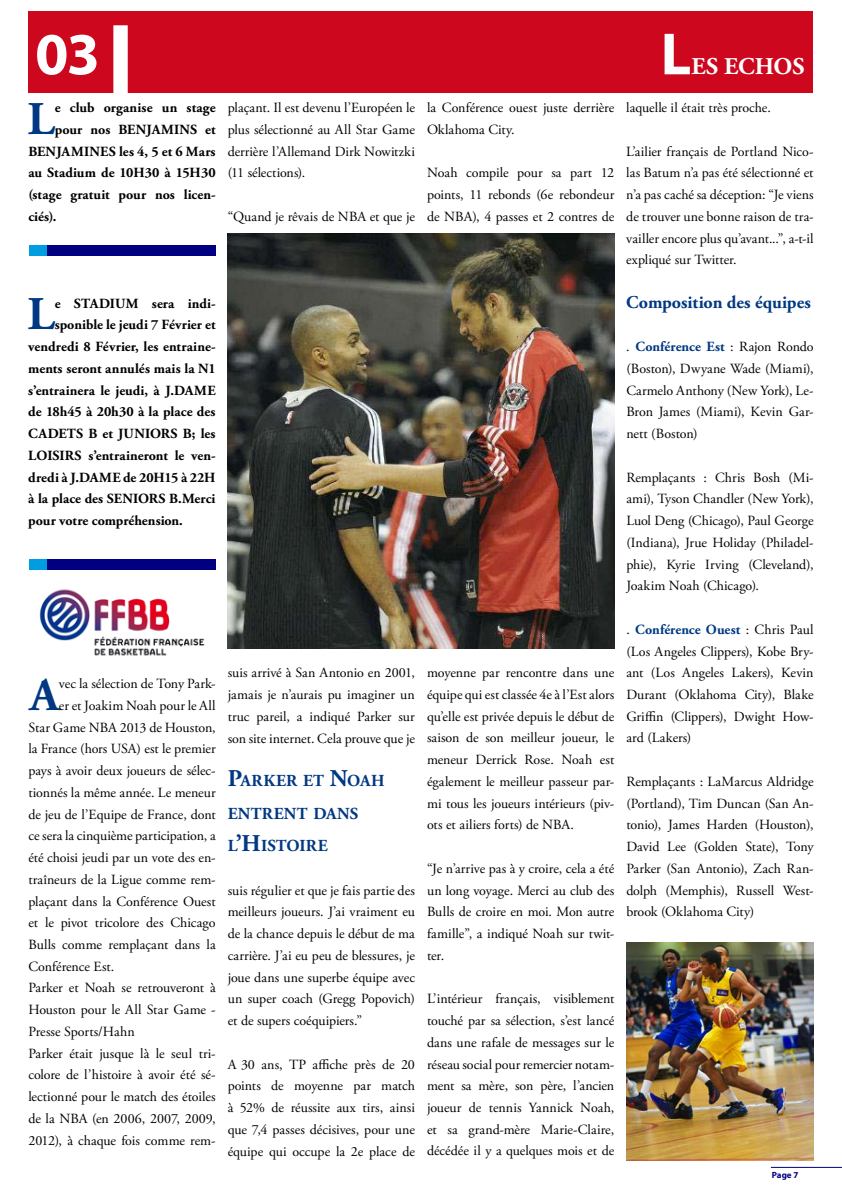
<style>
.page{position:relative;width:842px;height:1191px;background:#fff}
.page>*{position:absolute;margin:0;border:0;box-sizing:border-box;transform-origin:0 0}
.t1{font:700 60px "Myriad Pro";color:#fff}
.t2{font:700 46.8px "Adobe Garamond Pro";color:#003882}
.t3{font:700 24px "Adobe Garamond Pro";color:#fff}
.t4{font:700 18px "Adobe Garamond Pro";letter-spacing:-.005em;color:#003882}
.t5{font:700 16.8px/32.6px "Adobe Garamond Pro";letter-spacing:.015em;color:#003882}
.t6{font:14px/21.7px "Adobe Garamond Pro";letter-spacing:-.005em;color:#000;text-align:justify}
.t7{font:700 14px/21.7px "Adobe Garamond Pro";color:#000;text-align:justify}
.t8{font:700 9px "Myriad Pro";color:#000080}
.s1{font-size:24px}
.s2{font-weight:700;color:#003882}
</style>
<div class="page">
<hr style="left:771px;top:1166px;width:71px;height:1px;background:#000080">
<div style="left:28px;top:12px;width:785px;height:81px;background:#cd071e"></div>
<div style="left:113px;top:25px;width:15px;height:68px;border:8px solid #fff"></div>
<div style="left:29px;top:245px;width:187px;height:11px;background:#000080"></div>
<div style="left:29px;top:245px;width:18px;height:11px;background:#009ee0"></div>
<div style="left:29px;top:559px;width:187px;height:10px;background:#000080"></div>
<div style="left:29px;top:559px;width:18px;height:10px;background:#009ee0"></div>
<img style="left:228px;top:233px;width:386px;height:415px">
<img style="left:39px;top:589px;width:166px;height:67px">
<img style="left:626px;top:943px;width:188px;height:217px">
<h1 class="t1" style="left:35px;top:15px;width:95px">03 |</h1>
<h1 class="t1" style="left:661px;top:15px;width:32px">L</h1>
<h3 class="t3" style="left:691px;top:53px;width:115px">ES ECHOS</h3>
<h2 class="t2" style="left:27px;top:92px;width:28px">L</h2>
<p class="t7" style="left:55px;top:97px;width:162px">e club organise un stage pour nos BENJA</p>
<p class="t7" style="left:161px;top:119px;width:56px">MINS et</p>
<p class="t7" style="left:28px;top:140px;width:189px;text-indent:43px">MINES les 4, 5 et 6 Mars au Stadium de 10H30 à 15H30 (stage gratuit pour nos licen&shy;ciés).</p>
<p class="t7" style="left:28px;top:140px;width:19px">BENJA</p>
<p class="t6" style="left:228px;top:97px;width:189px">plaçant. Il est devenu l’Européen le plus sélectionné au All Star Game derrière l’Allemand Dirk Nowitzki (11 sélections).</p>
<p class="t6" style="left:228px;top:206px;width:189px">“Quand je rêvais de NBA et que je</p>
<h2 class="t2" style="left:27px;top:287px;width:28px">L</h2>
<p class="t7" style="left:55px;top:293px;width:37px">e STADIU</p>
<p class="t7" style="left:126px;top:293px;width:91px">M sera indi-</p>
<p class="t7" style="left:55px;top:314px;width:163px">sponible le jeudi 7 Février et</p>
<p class="t7" style="left:28px;top:336px;width:189px">vendredi 8 Février, les entraine-</p>
<p class="t7" style="left:28px;top:358px;width:189px">ments seront annulés mais la N1</p>
<p class="t7" style="left:28px;top:380px;width:189px">s’entrainera le jeudi, à J.DAME</p>
<p class="t7" style="left:28px;top:401px;width:189px">de 18h45 à 20h30 à la place des</p>
<p class="t7" style="left:28px;top:423px;width:21px">CADET</p>
<p class="t7" style="left:76px;top:423px;width:52px">S B et JUNI</p>
<p class="t7" style="left:28px;top:423px;width:189px;text-indent:122px">ORS B; les LOISIRS s’entraineront le ven&shy;dredi à J.DAME de 20H15 à 22H à la place des SENIORS B.Merci pour votre compréhension.</p>
<h2 class="t2" style="left:30px;top:668px;width:31px">A</h2>
<p class="t6" style="left:59px;top:673px;width:158px">vec la sélection de Tony Park-</p>
<p class="t6" style="left:59px;top:695px;width:158px">er et Joakim Noah pour le All</p>
<p class="t6" style="left:28px;top:717px;width:189px">Star Game NBA 2013 de Houston,</p>
<p class="t6" style="left:28px;top:738px;width:189px">la France (hors USA) est le premier</p>
<p class="t6" style="left:28px;top:760px;width:189px">pays à avoir deux joueurs de sélec-</p>
<p class="t6" style="left:28px;top:782px;width:189px">tionnés la même année. Le meneur</p>
<p class="t6" style="left:28px;top:803px;width:189px">de jeu de l’Equipe de France, dont</p>
<p class="t6" style="left:28px;top:825px;width:189px">ce sera la cinquième participation, a</p>
<p class="t6" style="left:28px;top:847px;width:189px">été choisi jeudi par un vote des en-</p>
<p class="t6" style="left:28px;top:869px;width:189px">traîneurs de la Ligue comme rem-</p>
<p class="t6" style="left:28px;top:890px;width:189px">plaçant dans la Conférence Ouest</p>
<p class="t6" style="left:28px;top:912px;width:189px">et le pivot tricolore des Chicago</p>
<p class="t6" style="left:28px;top:934px;width:189px">Bulls comme remplaçant dans la</p>
<p class="t6" style="left:28px;top:956px;width:87px">Conférence Est.</p>
<p class="t6" style="left:28px;top:977px;width:189px">Parker et Noah se retrouveront à</p>
<p class="t6" style="left:28px;top:999px;width:189px">Houston pour le All Star Game -</p>
<p class="t6" style="left:28px;top:1021px;width:108px">Presse Sports/Hahn</p>
<p class="t6" style="left:28px;top:1042px;width:189px">Parker était jusque là le seul tri-</p>
<p class="t6" style="left:28px;top:1064px;width:189px">colore de l’histoire à avoir été sé-</p>
<p class="t6" style="left:28px;top:1086px;width:189px">lectionné pour le match des étoiles</p>
<p class="t6" style="left:28px;top:1108px;width:189px">de la NBA (en 2006, 2007, 2009,</p>
<p class="t6" style="left:28px;top:1129px;width:189px">2012), à chaque fois comme rem-</p>
<p class="t6" style="left:228px;top:662px;width:189px">suis arrivé à San Antonio en 2001, jamais je n’aurais pu imaginer un truc pareil, a indiqué Parker sur son site internet. Cela prouve que je</p>
<p class="t5" style="left:228px;top:764px;width:157px"><span class="s1">P</span>ARKER ET <span class="s1">N</span>OAH<br>ENTREN</p>
<p class="t5" style="left:228px;top:797px;width:121px;text-indent:69px">T DANS<br>L<span class="s1">’H</span>ISTOIRE</p>
<p class="t6" style="left:228px;top:880px;width:189px">suis régulier et que je fais partie des meilleurs joueurs. J’ai vraiment eu de la chance depuis le début de ma carrière. J’ai eu peu de blessures, je joue dans une superbe équipe avec un super coach (Gregg Popovich) et de supers coéquipiers.”</p>
<p class="t6" style="left:228px;top:1053px;width:189px">A 30 ans, TP affiche près de 20 points de moyenne par match à 52% de réussite aux tirs, ainsi que 7,4 passes décisives, pour une équipe qui occupe la 2e place de</p>
<p class="t6" style="left:427px;top:97px;width:189px">la Conférence ouest juste derrière<br>Oklahoma City.</p>
<p class="t6" style="left:427px;top:162px;width:189px">Noah compile pour sa part 12 points, 11 rebonds (6e rebondeur de NBA), 4 passes et 2 contres de</p>
<p class="t6" style="left:427px;top:662px;width:189px">moyenne par rencontre dans une équipe qui est classée 4e à l’Est alors qu’elle est privée depuis le début de saison de son meilleur joueur, le meneur Derrick Rose. Noah est également le meilleur passeur par&shy;mi tous les joueurs intérieurs (piv&shy;ots et ailiers forts) de NBA.</p>
<p class="t6" style="left:427px;top:858px;width:189px">“Je n’arrive pas à y croire, cela a été un long voyage. Merci au club des Bulls de croire en moi. Mon autre famille”, a indiqué Noah sur twit&shy;ter.</p>
<p class="t6" style="left:427px;top:988px;width:189px">L’intérieur français, visiblement touché par sa sélection, s’est lancé dans une rafale de messages sur le réseau social pour remercier notam&shy;ment sa mère, son père, l’ancien joueur de tennis Yannick Noah, et sa grand-mère Marie-Claire, décédée il y a quelques mois et de</p>
<p class="t6" style="left:626px;top:97px;width:146px">laquelle il était très proche.</p>
<p class="t6" style="left:626px;top:141px;width:189px">L’ailier français de Portland Nico&shy;las Batum n’a pas été sélectionné et n’a pas caché sa déception: “Je viens de trouver une bonne raison de tra&shy;vailler encore plus qu’avant...”, a-t-il expliqué sur Twitter.</p>
<p class="t4" style="left:626px;top:291px;width:186px">Composition des équipes</p>
<p class="t6" style="left:626px;top:336px;width:189px">. <span class="s2">Conférence Est</span> : Rajon Rondo (Boston), Dwyane Wade (Miami), Carmelo Anthony (New York), Le-Bron James (Miami), Kevin Gar&shy;nett (Boston)</p>
<p class="t6" style="left:626px;top:467px;width:189px">Remplaçants : Chris Bosh (Mi&shy;ami), Tyson Chandler (New York), Luol Deng (Chicago), Paul George (Indiana), Jrue Holiday (Philadel&shy;phie), Kyrie Irving (Cleveland), Joakim Noah (Chicago).</p>
<p class="t6" style="left:626px;top:619px;width:189px">. <span class="s2">Conférence Ouest</span> : Chris Paul (Los Angeles Clippers), Kobe Bry&shy;ant (Los Angeles Lakers), Kevin Durant (Oklahoma City), Blake Griffin (Clippers), Dwight How&shy;ard (Lakers)</p>
<p class="t6" style="left:626px;top:771px;width:189px">Remplaçants : LaMarcus Aldridge (Portland), Tim Duncan (San An&shy;tonio), James Harden (Houston), David Lee (Golden State), Tony Parker (San Antonio), Zach Ran&shy;dolph (Memphis), Russell West&shy;brook (Oklahoma City)</p>
<p class="t8" style="left:772px;top:1168px;width:28px">page 7</p>
</div>
